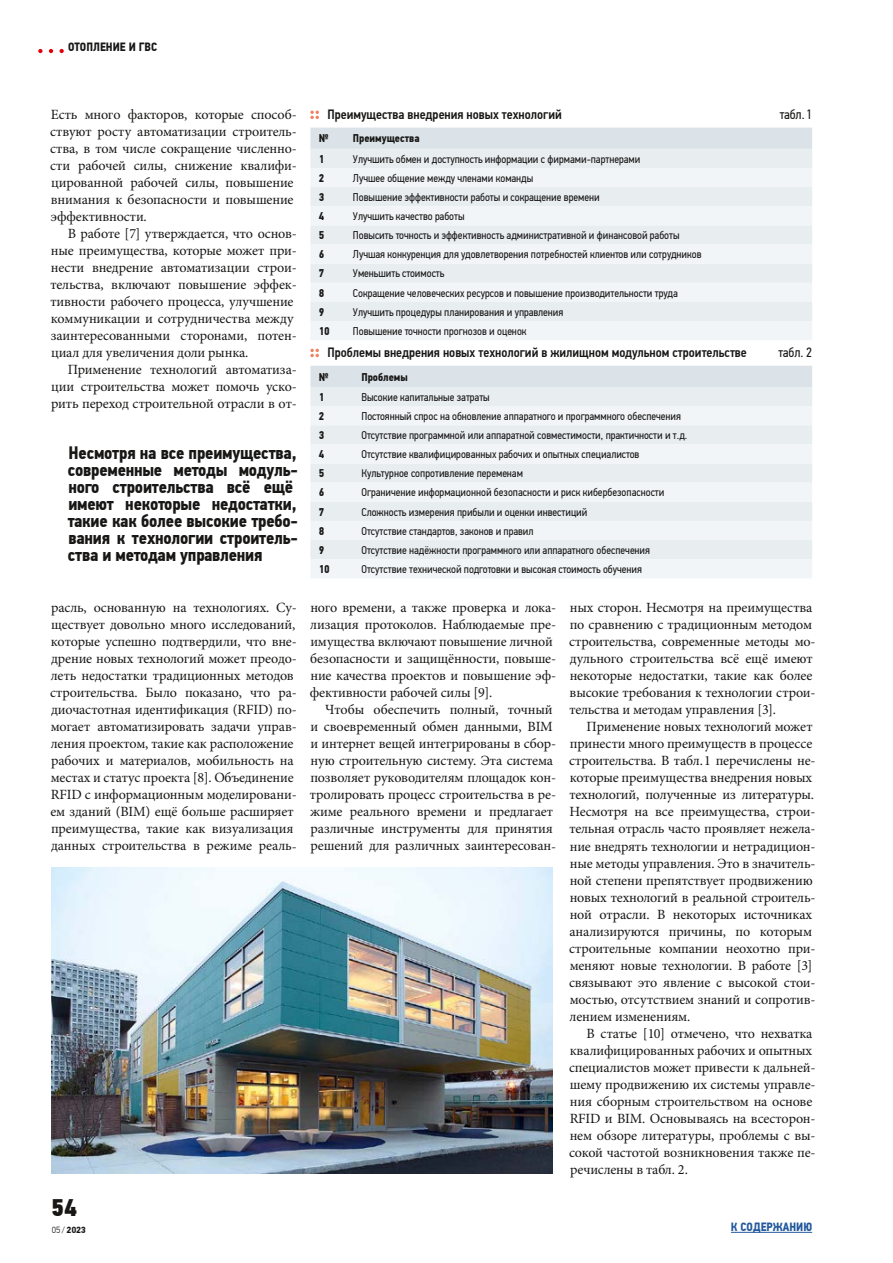
<style>
.page{position:relative;width:893px;height:1263px;background:#fff}
.page>*{position:absolute;margin:0;border:0;box-sizing:border-box;transform-origin:0 0}
.t1{font:24px "PF Din Text Cond Pro X Black";color:#181716}
.t2{font:700 18px/17px "PF Din Text Cond Pro";letter-spacing:-.01em;color:#181716}
.t3{font:14.1px/17px "Minion Pro";letter-spacing:-.01em;color:#181716}
.t4{font:500 13.5px "PF Din Text Cond Pro";color:#181716}
.t5{font:13.5px "PF Din Text Cond Pro";color:#181716}
.t6{font:700 12px "PF Din Text Cond Pro";color:#181716}
.t7{font:700 12px "PF Din Text Cond Pro";color:#22599b}
.t8{font:11.25px "PF Din Text Cond Pro";color:#181716}
.t9{font:700 11.25px "PF Din Text Cond Pro";color:#181716}
.t10{font:700 9px "PF Din Text Pro";color:#181716}
.s1{font-weight:300}
</style>
<div class="page">
<hr style="left:731px;top:1232px;width:81px;height:1px;background:#22599b">
<svg style="left:60px;top:49px;width:4px;height:4px"></svg>
<svg style="left:49px;top:49px;width:4px;height:4px"></svg>
<svg style="left:38px;top:49px;width:5px;height:4px"></svg>
<img style="left:51px;top:867px;width:502px;height:307px">
<svg style="left:310px;top:111px;width:9px;height:8px"></svg>
<div style="left:310px;top:128px;width:502px;height:21px;background:#dbe3e8"></div>
<div style="left:310px;top:149px;width:502px;height:19px;background:#e8edf0"></div>
<svg style="left:310px;top:168px;width:502px;height:172px;fill:#f1f5f7"></svg>
<svg style="left:310px;top:349px;width:9px;height:8px"></svg>
<div style="left:310px;top:366px;width:502px;height:21px;background:#dbe3e8"></div>
<div style="left:310px;top:387px;width:502px;height:19px;background:#e8edf0"></div>
<svg style="left:310px;top:406px;width:502px;height:172px;fill:#f1f5f7"></svg>
<p class="t6" style="left:68px;top:40px;width:91px">ОТОПЛЕНИЕ И ГВС</p>
<p class="t3" style="left:50px;top:106px;width:248px">Есть много факторов, которые способ&shy;ствуют росту автоматизации строитель&shy;ства, в том числе сокращение численно&shy;сти рабочей силы, снижение квалифи&shy;цированной рабочей силы, повышение внимания к безопасности и повышение эффективности.</p>
<p class="t3" style="left:51px;top:225px;width:248px;text-indent:17px">В работе [7] утверждается, что основ&shy;ные преимущества, которые может при&shy;нести внедрение автоматизации строи&shy;тельства, включают повышение эффек&shy;тивности рабочего процесса, улучшение коммуникации и сотрудничества между заинтересованными сторонами, потен&shy;циал для увеличения доли рынка.</p>
<p class="t3" style="left:51px;top:361px;width:247px;text-align:justify;text-indent:17px">Применение технологий автоматиза&shy;ции строительства может помочь уско&shy;рить переход строительной отрасли в от-</p>
<p class="t2" style="left:68px;top:445px;width:232px">Несмотря на все преимущества, современные методы модуль‑ ного строительства всё ещё имеют некоторые недостатки, такие как более высокие требо‑ вания к технологии строитель‑ ства и методам управления</p>
<p class="t4" style="left:327px;top:106px;width:236px">Преимущества внедрения новых технологий</p>
<p class="t5" style="left:780px;top:106px;width:34px">табл. 1</p>
<p class="t9" style="left:319px;top:132px;width:11px">№</p>
<p class="t9" style="left:353px;top:132px;width:68px">Преимущества</p>
<p class="t9" style="left:319px;top:152px;width:7px">1</p>
<p class="t8" style="left:353px;top:152px;width:289px">Улучшить обмен и доступность информации с фирмами-партнерами</p>
<p class="t9" style="left:319px;top:171px;width:7px">2</p>
<p class="t8" style="left:353px;top:171px;width:182px">Лучшее общение между членами команды</p>
<p class="t9" style="left:319px;top:190px;width:7px">3</p>
<p class="t8" style="left:353px;top:190px;width:248px">Повышение эффективности работы и сокращение времени</p>
<p class="t9" style="left:319px;top:209px;width:7px">4</p>
<p class="t8" style="left:353px;top:209px;width:113px">Улучшить качество работы</p>
<p class="t9" style="left:319px;top:228px;width:7px">5</p>
<p class="t8" style="left:353px;top:229px;width:328px">Повысить точность и эффективность административной и финансовой работы</p>
<p class="t9" style="left:319px;top:248px;width:7px">6</p>
<p class="t8" style="left:353px;top:248px;width:350px">Лучшая конкуренция для удовлетворения потребностей клиентов или сотрудников</p>
<p class="t9" style="left:319px;top:267px;width:7px">7</p>
<p class="t8" style="left:353px;top:267px;width:93px">Уменьшить стоимость</p>
<p class="t9" style="left:319px;top:286px;width:7px">8</p>
<p class="t8" style="left:353px;top:286px;width:326px">Сокращение человеческих ресурсов и повышение производительности труда</p>
<p class="t9" style="left:319px;top:305px;width:7px">9</p>
<p class="t8" style="left:353px;top:305px;width:212px">Улучшить процедуры планирования и управления</p>
<p class="t9" style="left:319px;top:324px;width:12px">10</p>
<p class="t8" style="left:353px;top:324px;width:175px">Повышение точности прогнозов и оценок</p>
<p class="t4" style="left:327px;top:344px;width:421px">Проблемы внедрения новых технологий в жилищном модульном строительстве</p>
<p class="t5" style="left:779px;top:345px;width:35px">табл. 2</p>
<p class="t9" style="left:319px;top:370px;width:11px">№</p>
<p class="t9" style="left:361px;top:370px;width:48px">Проблемы</p>
<p class="t9" style="left:319px;top:390px;width:7px">1</p>
<p class="t8" style="left:361px;top:390px;width:130px">Высокие капитальные затраты</p>
<p class="t9" style="left:319px;top:409px;width:7px">2</p>
<p class="t8" style="left:361px;top:409px;width:321px">Постоянный спрос на обновление аппаратного и программного обеспечения</p>
<p class="t9" style="left:319px;top:428px;width:7px">3</p>
<p class="t8" style="left:361px;top:428px;width:327px">Отсутствие программной или аппаратной совместимости, практичности и т.д.</p>
<p class="t9" style="left:319px;top:447px;width:7px">4</p>
<p class="t8" style="left:361px;top:448px;width:279px">Отсутствие квалифицированных рабочих и опытных специалистов</p>
<p class="t9" style="left:319px;top:467px;width:7px">5</p>
<p class="t8" style="left:361px;top:467px;width:163px">Культурное сопротивление переменам</p>
<p class="t9" style="left:319px;top:486px;width:7px">6</p>
<p class="t8" style="left:361px;top:486px;width:305px">Ограничение информационной безопасности и риск кибербезопасности</p>
<p class="t9" style="left:319px;top:505px;width:7px">7</p>
<p class="t8" style="left:361px;top:505px;width:227px">Сложность измерения прибыли и оценки инвестиций</p>
<p class="t9" style="left:319px;top:524px;width:7px">8</p>
<p class="t8" style="left:361px;top:524px;width:174px">Отсутствие стандартов, законов и правил</p>
<p class="t9" style="left:319px;top:543px;width:7px">9</p>
<p class="t8" style="left:361px;top:543px;width:290px">Отсутствие надёжности программного или аппаратного обеспечения</p>
<p class="t9" style="left:319px;top:562px;width:12px">10</p>
<p class="t8" style="left:361px;top:562px;width:282px">Отсутствие технической подготовки и высокая стоимость обучения</p>
<p class="t3" style="left:50px;top:599px;width:248px">расль, основанную на технологиях. Су&shy;ществует довольно много исследований, которые успешно подтвердили, что вне&shy;дрение новых технологий может преодо&shy;леть недостатки традиционных методов строительства. Было показано, что ра&shy;диочастотная идентификация (RFID) по&shy;могает автоматизировать задачи управ&shy;ления проектом, такие как расположение рабочих и материалов, мобильность на местах и статус проекта [8]. Объединение RFID с информационным моделировани&shy;ем зданий (BIM) ещё больше расширяет преимущества, такие как визуализация данных строительства в режиме реаль-</p>
<p class="t3" style="left:310px;top:599px;width:248px">ного времени, а также проверка и лока&shy;лизация протоколов. Наблюдаемые пре&shy;имущества включают повышение личной безопасности и защищённости, повыше&shy;ние качества проектов и повышение эф&shy;фективности рабочей силы [9].</p>
<p class="t3" style="left:310px;top:701px;width:248px;text-indent:15px">Чтобы обеспечить полный, точный и своевременный обмен данными, BIM и интернет вещей интегрированы в сбор&shy;ную строительную систему. Эта система позволяет руководителям площадок кон&shy;тролировать процесс строительства в ре&shy;жиме реального времени и предлагает различные инструменты для принятия решений для различных заинтересован-</p>
<h1 class="t1" style="left:51px;top:1193px;width:28px">54</h1>
<p class="t10" style="left:52px;top:1224px;width:36px"><span class="s1">05 /</span>2023</p>
<p class="t3" style="left:569px;top:599px;width:248px">ных сторон. Несмотря на преимущества по сравнению с традиционным методом строительства, современные методы мо&shy;дульного строительства всё ещё имеют некоторые недостатки, такие как более высокие требования к технологии строи&shy;тельства и методам управления [3].</p>
<p class="t3" style="left:569px;top:718px;width:248px;text-indent:18px">Применение новых технологий может принести много преимуществ в процессе строительства. В табл.1 перечислены не&shy;которые преимущества внедрения новых технологий, полученные из литературы.<br>Несмотря на все преимущества, строи&shy;тельная отрасль часто проявляет нежела&shy;ние внедрять технологии и нетрадицион&shy;ные методы управления. Это в значитель&shy;ной степени препятствует продвижению новых технологий в реальной строитель&shy;ной отрасли. В некоторых источниках анализируются причины, по которым строительные компании неохотно при&shy;меняют новые технологии. В работе [3] связывают это явление с высокой стои&shy;мостью, отсутствием знаний и сопротив&shy;лением изменениям.</p>
<p class="t3" style="left:569px;top:1025px;width:248px;text-indent:18px">В статье [10] отмечено, что нехватка квалифицированных рабочих и опытных специалистов может привести к дальней&shy;шему продвижению их системы управле&shy;ния сборным строительством на основе RFID и BIM. Основываясь на всесторон&shy;нем обзоре литературы, проблемы с вы&shy;сокой частотой возникновения также пе&shy;речислены в табл. 2.</p>
<p class="t7" style="left:731px;top:1220px;width:83px">К СОДЕРЖАНИЮ</p>
</div>
